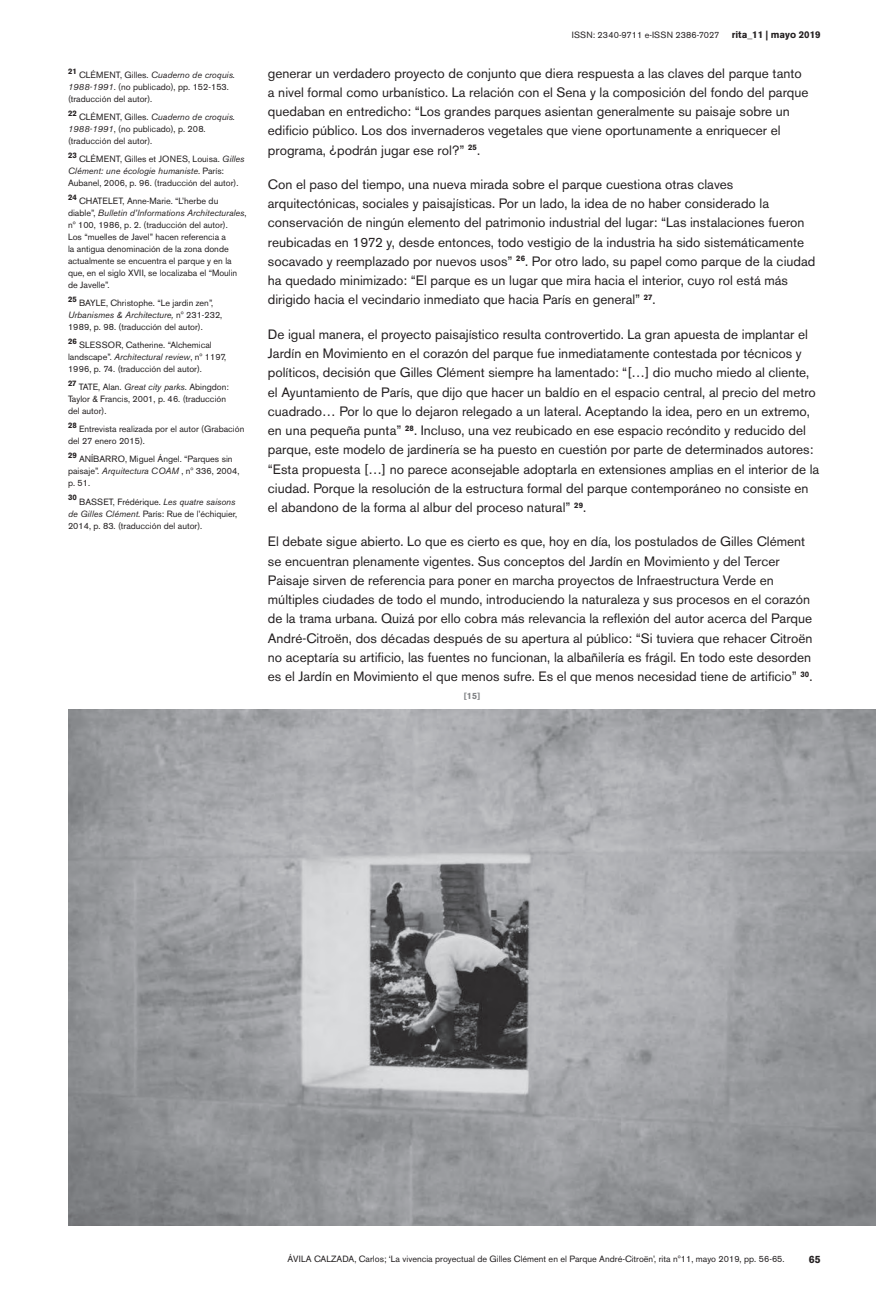
<style>
.page{position:relative;width:876px;height:1302px;background:#fff}
.page>*{position:absolute;margin:0;border:0;box-sizing:border-box;transform-origin:0 0}
.t1{font:13.5px/19.2px "Akzidenz Grotesk BE";color:#231f20}
.t2{font:700 10.5px "Akzidenz Grotesk BE";color:#231f20}
.t3{font:700 9.75px "Akzidenz Grotesk BE";color:#231f20}
.t4{font:9px/12px "Akzidenz Grotesk BE";color:#231f20}
.t5{font:9px "Akzidenz Grotesk BE";letter-spacing:.02em;color:#231f20}
.t6{font:700 9px "Akzidenz Grotesk BE";color:#808285}
.t7{font:700 7.8px "Akzidenz Grotesk BE";color:#231f20}
.s1{font-style:italic}
</style>
<div class="page">
<img style="left:68px;top:709px;width:808px;height:516px">
<p class="t7" style="left:68px;top:66px;width:10px">21</p>
<p class="t4" style="left:68px;top:69px;width:169px;text-indent:11px">CLÉMENT, Gilles. <span class="s1">Cuaderno de croquis.<br>1988-1991</span>. (no publicado), pp. 152-153. (traducción del autor).</p>
<p class="t7" style="left:68px;top:108px;width:10px">22</p>
<p class="t4" style="left:68px;top:111px;width:169px;text-indent:11px">CLÉMENT, Gilles. <span class="s1">Cuaderno de croquis.<br>1988-1991</span>, (no publicado), p. 208. (traducción del autor).</p>
<p class="t7" style="left:68px;top:150px;width:10px">23</p>
<p class="t4" style="left:68px;top:153px;width:178px;text-indent:11px">CLÉMENT, Gilles et JONES, Louisa. <span class="s1">Gilles<br>Clément: une écologie humaniste</span>. París:<br>Aubanel, 2006, p. 96. (traducción del autor).</p>
<p class="t7" style="left:68px;top:192px;width:10px">24</p>
<p class="t4" style="left:68px;top:195px;width:180px;text-indent:11px">CHATELET, Anne-Marie. “L’herbe du diable”, <span class="s1">Bulletin d’Informations Architecturales</span>, nº 100, 1986, p. 2. (traducción del autor).<br>Los “muelles de Javel” hacen referencia a<br>la antigua denominación de la zona donde actualmente se encuentra el parque y en la que, en el siglo XVII, se localizaba el “Moulin de Javelle”.</p>
<p class="t7" style="left:68px;top:294px;width:10px">25</p>
<p class="t4" style="left:68px;top:297px;width:156px;text-indent:11px">BAYLE, Christophe. “Le jardin zen”,<br><span class="s1">Urbanismes &amp; Architecture,</span> nº 231-232,<br>1989, p. 98. (traducción del autor).</p>
<p class="t7" style="left:68px;top:336px;width:10px">26</p>
<p class="t4" style="left:68px;top:339px;width:160px;text-indent:11px">SLESSOR, Catherine. “Alchemical landscape”. <span class="s1">Architectural review</span>, nº 1197,<br>1996, p. 74. (traducción del autor).</p>
<p class="t7" style="left:68px;top:378px;width:10px">27</p>
<p class="t4" style="left:68px;top:381px;width:162px;text-indent:11px">TATE, Alan. <span class="s1">Great city parks</span>. Abingdon:<br>Taylor &amp; Francis, 2001, p. 46. (traducción del autor).</p>
<p class="t7" style="left:68px;top:420px;width:10px">28</p>
<p class="t4" style="left:68px;top:423px;width:178px;text-indent:11px">Entrevista realizada por el autor (Grabación del 27 enero 2015).</p>
<p class="t7" style="left:68px;top:450px;width:10px">29</p>
<p class="t4" style="left:68px;top:453px;width:173px;text-indent:11px">ANÍBARRO, Miguel Ángel. “Parques sin paisaje”. <span class="s1">Arquitectura COAM</span> , nº 336, 2004, p. 51.</p>
<p class="t7" style="left:68px;top:492px;width:11px">30</p>
<p class="t4" style="left:68px;top:495px;width:171px;text-indent:11px">BASSET, Frédérique. <span class="s1">Les quatre saisons de Gilles Clément</span>. París: Rue de l’échiquier,<br>2014, p. 83. (traducción del autor).</p>
<p class="t5" style="left:572px;top:29px;width:149px">ISSN: 2340-9711 e-ISSN 2386-7027</p>
<p class="t3" style="left:732px;top:29px;width:90px">rita_11 | mayo 2019</p>
<p class="t1" style="left:268px;top:63px;width:542px">generar un verdadero proyecto de conjunto que diera respuesta a las claves del parque tanto a nivel formal como urbanístico. La relación con el Sena y la composición del fondo del parque quedaban en entredicho: “Los grandes parques asientan generalmente su paisaje sobre un edificio público. Los dos invernaderos vegetales que viene oportunamente a enriquecer el programa, ¿podrán jugar ese rol?” <sup>25</sup>.</p>
<p class="t1" style="left:268px;top:175px;width:549px">Con el paso del tiempo, una nueva mirada sobre el parque cuestiona otras claves arquitectónicas, sociales y paisajísticas. Por un lado, la idea de no haber considerado la conservación de ningún elemento del patrimonio industrial del lugar: “Las instalaciones fueron reubicadas en 1972 y, desde entonces, todo vestigio de la industria ha sido sistemáticamente socavado y reemplazado por nuevos usos” <sup>26</sup>. Por otro lado, su papel como parque de la ciudad ha quedado minimizado: “El parque es un lugar que mira hacia el interior, cuyo rol está más dirigido hacia el vecindario inmediato que hacia París en general” <sup>27</sup>.</p>
<p class="t1" style="left:268px;top:324px;width:553px">De igual manera, el proyecto paisajístico resulta controvertido. La gran apuesta de implantar el Jardín en Movimiento en el corazón del parque fue inmediatamente contestada por técnicos y políticos, decisión que Gilles Clément siempre ha lamentado: “[…] dio mucho miedo al cliente, el Ayuntamiento de París, que dijo que hacer un baldío en el espacio central, al precio del metro cuadrado… Por lo que lo dejaron relegado a un lateral. Aceptando la idea, pero en un extremo, en una pequeña punta” <sup>28</sup>. Incluso, una vez reubicado en ese espacio recóndito y reducido del parque, este modelo de jardinería se ha puesto en cuestión por parte de determinados autores: “Esta propuesta […] no parece aconsejable adoptarla en extensiones amplias en el interior de la ciudad. Porque la resolución de la estructura formal del parque contemporáneo no consiste en el abandono de la forma al albur del proceso natural” <sup>29</sup>.</p>
<p class="t1" style="left:268px;top:532px;width:546px">El debate sigue abierto. Lo que es cierto es que, hoy en día, los postulados de Gilles Clément se encuentran plenamente vigentes. Sus conceptos del Jardín en Movimiento y del Tercer Paisaje sirven de referencia para poner en marcha proyectos de Infraestructura Verde en múltiples ciudades de todo el mundo, introduciendo la naturaleza y sus procesos en el corazón de la trama urbana. Quizá por ello cobra más relevancia la reflexión del autor acerca del Parque André-Citroën, dos décadas después de su apertura al público: “Si tuviera que rehacer Citroën no aceptaría su artificio, las fuentes no funcionan, la albañilería es frágil. En todo este desorden es el Jardín en Movimiento el que menos sufre. Es el que menos necesidad tiene de artificio” <sup>30</sup>.</p>
<p class="t6" style="left:464px;top:691px;width:18px">[15]</p>
<p class="t4" style="left:287px;top:1252px;width:499px">ÁVILA CALZADA, Carlos; ‘La vivencia proyectual de Gilles Clément en el Parque André-Citroën’, rita nº11, mayo 2019, pp. 56-65.</p>
<p class="t2" style="left:809px;top:1252px;width:13px">65</p>
</div>
